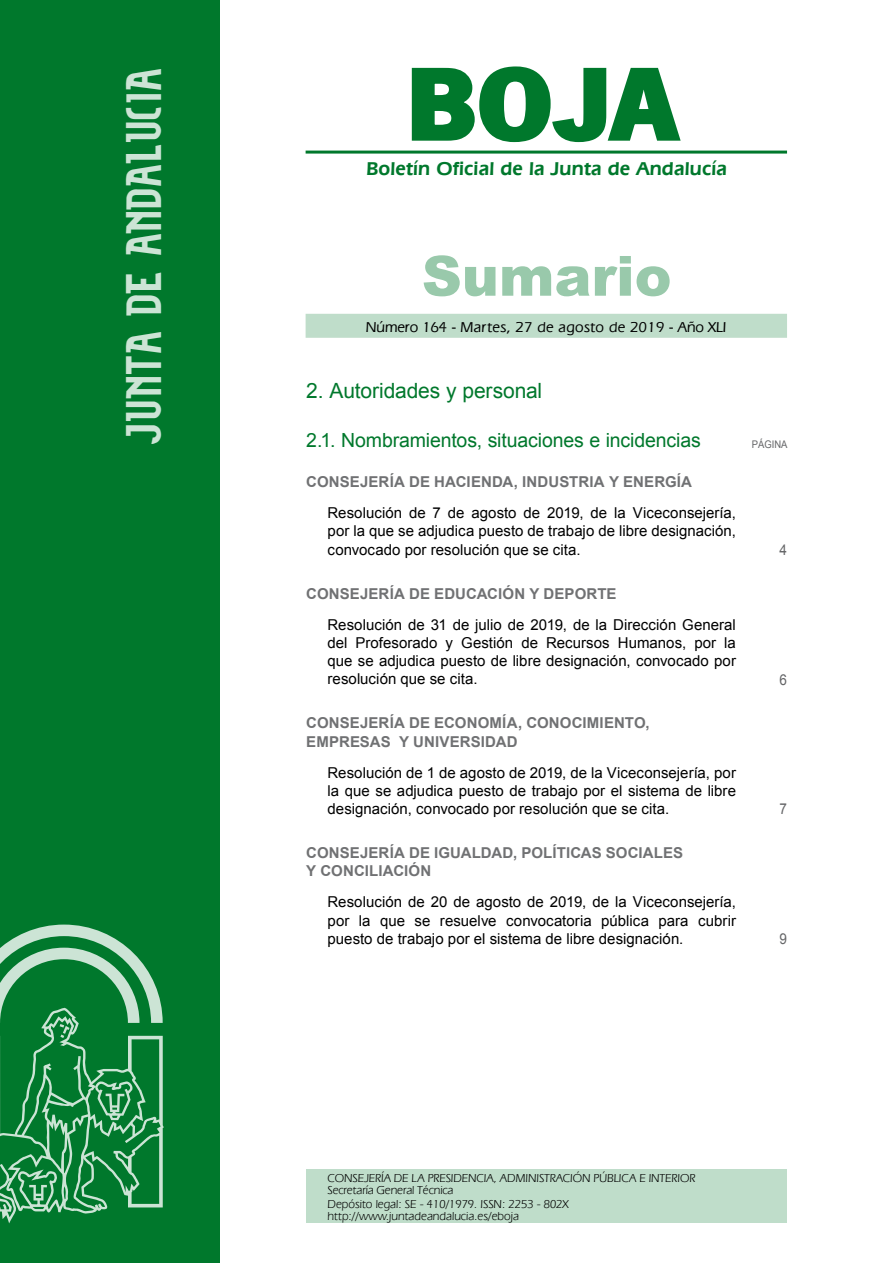
<style>
.page{position:relative;width:893px;height:1263px;background:#fff}
.page>*{position:absolute;margin:0;border:0;box-sizing:border-box;transform-origin:0 0}
.t1{font:700 105px "News Got T";color:#00782c;scale:1.14 1}
.t2{font:900 55.5px "Arial";color:#99c9ab}
.t3{font:27px "Alfabeto Andaluz Nuevo";color:#cce4d5}
.t4{font:21px "Arial";letter-spacing:-.01em;color:#00782c}
.t5{font:19.5px "Arial";letter-spacing:-.01em;color:#00782c}
.t6{font:600 19.5px "Eras IT Cby BT";letter-spacing:.01em;color:#00782c}
.t7{font:15px/18.3px "Arial";color:#000;text-align:justify}
.t8{font:700 15px/18.3px "Arial";letter-spacing:.01em;color:#707173}
.t9{font:500 15px "Eras IT Cby BT";letter-spacing:.025em;color:#000}
.t10{font:15px "Arial";color:#646567;scale:.9 1}
.t11{font:12px/12px "Eras IT Cby BT";letter-spacing:-.01em;color:#000}
.t12{font:10.5px "Arial";color:#646567;scale:.9 1}
</style>
<div class="page">
<hr style="left:305px;top:151px;width:482px;height:3px;background:#00782c">
<div style="left:305px;top:314px;width:482px;height:24px;background:#bfddca"></div>
<div style="left:0;top:0;width:219px;height:1263px;background:#00782c"></div>
<svg style="left:0;top:925px;width:164px;height:298px"></svg>
<svg style="left:411px;top:66px;width:270px;height:77px"></svg>
<div style="left:306px;top:1169px;width:481px;height:54px;background:#bfddca"></div>
<h3 class="t3" style="left:136px;top:446px;width:379px;rotate:-90deg">JUNTA DE ANDALUCIA</h3>
<h1 class="t1" style="left:405px;top:42px;width:240px">BOJA</h1>
<h3 class="t6" style="left:366px;top:157px;width:362px">Boletín Oficial de la Junta de Andalucía</h3>
<h2 class="t2" style="left:422px;top:236px;width:251px">Sumario</h2>
<p class="t9" style="left:366px;top:317px;width:362px">Número 164 - Martes, 27 de agosto de 2019 - Año XLI</p>
<h3 class="t4" style="left:306px;top:377px;width:237px">2. Autoridades y personal</h3>
<h3 class="t5" style="left:306px;top:428px;width:396px">2.1. Nombramientos, situaciones e incidencias</h3>
<p class="t12" style="left:751px;top:437px;width:41px">PÁGINA</p>
<p class="t8" style="left:306px;top:473px;width:387px">CONSEJERÍA DE HACIENDA, INDUSTRIA Y ENERGÍA</p>
<p class="t7" style="left:327px;top:504px;width:410px">Resolución de 7 de agosto de 2019, de la Viceconsejería, por la que se adjudica puesto de trabajo de libre designación, convocado por resolución que se cita.</p>
<p class="t10" style="left:779px;top:540px;width:10px">4</p>
<p class="t8" style="left:306px;top:585px;width:312px">CONSEJERÍA DE EDUCACIÓN Y DEPORTE</p>
<p class="t7" style="left:327px;top:615px;width:410px">Resolución de 31 de julio de 2019, de la Dirección General del Profesorado y Gestión de Recursos Humanos, por la que se adjudica puesto de libre designación, convocado por resolución que se cita.</p>
<p class="t8" style="left:306px;top:714px;width:345px">CONSEJERÍA DE ECONOMÍA, CONOCIMIENTO,<br>EMPRESAS Y UNIVERSIDAD</p>
<p class="t7" style="left:327px;top:763px;width:410px">Resolución de 1 de agosto de 2019, de la Viceconsejería, por la que se adjudica puesto de trabajo por el sistema de libre designación, convocado por resolución que se cita.</p>
<p class="t8" style="left:306px;top:844px;width:378px">CONSEJERÍA DE IGUALDAD, POLÍTICAS SOCIALES<br>Y CONCILIACIÓN</p>
<p class="t7" style="left:327px;top:893px;width:410px">Resolución de 20 de agosto de 2019, de la Viceconsejería, por la que se resuelve convocatoria pública para cubrir puesto de trabajo por el sistema de libre designación.</p>
<p class="t10" style="left:779px;top:669px;width:10px">6</p>
<p class="t10" style="left:779px;top:799px;width:10px">7</p>
<p class="t10" style="left:779px;top:929px;width:10px">9</p>
<p class="t11" style="left:327px;top:1171px;width:369px">CONSEJERÍA DE LA PRESIDENCIA, ADMINISTRACIÓN PÚBLICA E INTERIOR<br>Secretaría General Técnica</p>
<p class="t11" style="left:327px;top:1198px;width:243px">Depósito legal: SE - 410/1979. ISSN: 2253 - 802X http://www.juntadeandalucia.es/eboja</p>
</div>
